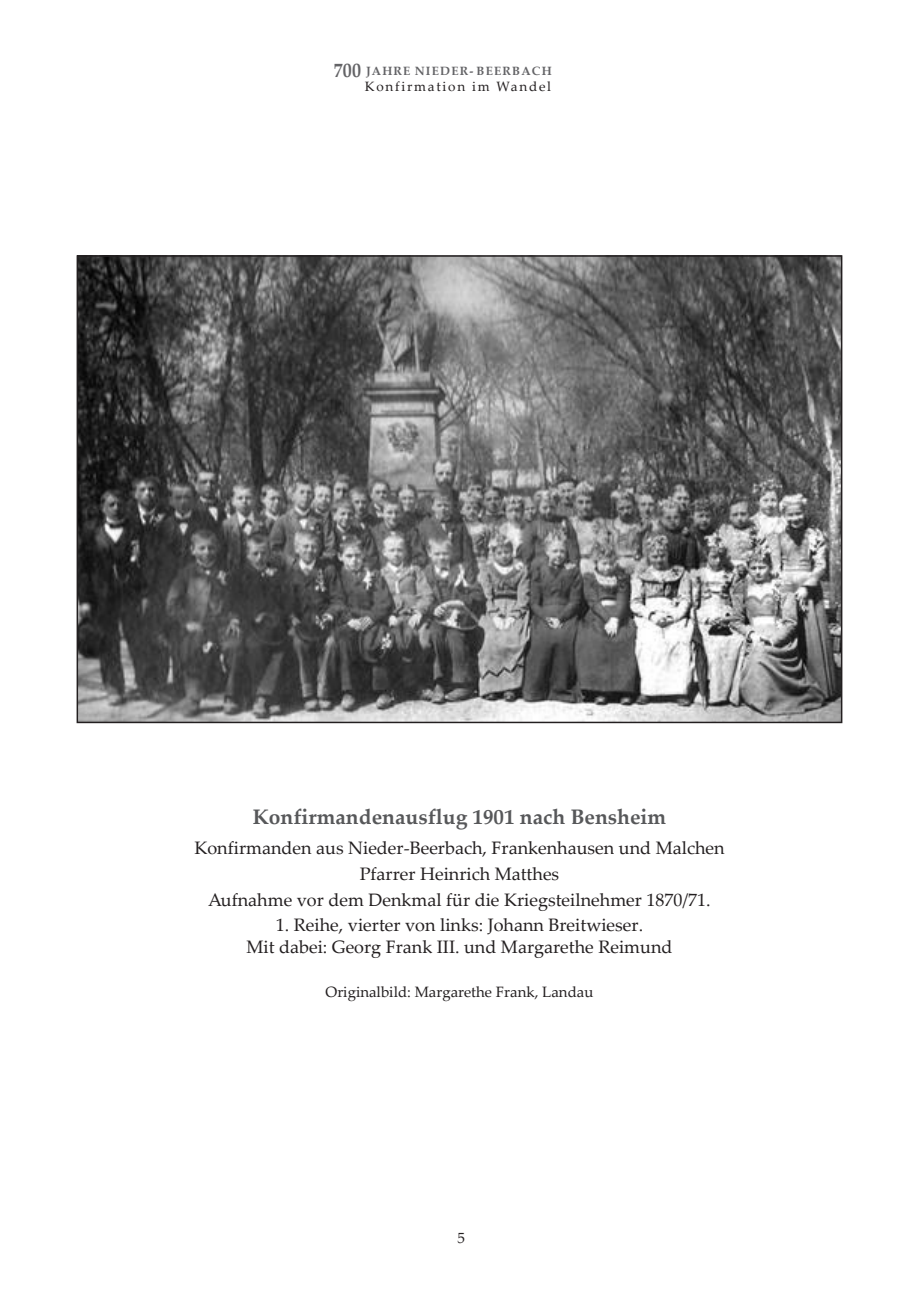
<style>
.page{position:relative;width:919px;height:1289px;background:#fff}
.page>*{position:absolute;margin:0;border:0;box-sizing:border-box;transform-origin:0 0}
.t1{font:700 21px "Palatino Linotype";color:#57585a}
.t2{font:700 19.95px "Palatino Linotype";color:#636366;scale:.9 1}
.t3{font:18px/25.8px "Palatino Linotype";color:#231f20;text-align:center}
.t4{font:15px "Palatino Linotype";color:#231f20}
.t5{font:13.5px "Palatino Linotype";letter-spacing:.13em;color:#231f20}
.t6{font:700 12px "Palatino Linotype";letter-spacing:.1em;color:#636366}
</style>
<div class="page">
<img style="left:80px;top:258px;width:759px;height:462px">
<div style="left:77px;top:255px;width:765px;height:468px;border:2px solid #231f20"></div>
<p class="t2" style="left:334px;top:56px;width:31px">700</p>
<p class="t6" style="left:366px;top:62px;width:187px">Jahre nieder- BeerBach</p>
<p class="t5" style="left:365px;top:76px;width:188px">Konfirmation im Wandel</p>
<p class="t1" style="left:253px;top:801px;width:415px">Konfirmandenausflug 1901 nach Bensheim</p>
<p class="t3" style="left:194px;top:834px;width:531px">Konfirmanden aus Nieder-Beerbach, Frankenhausen und Malchen<br>Pfarrer Heinrich Matthes<br>Aufnahme vor dem Denkmal für die Kriegsteilnehmer 1870/71.</p>
<p class="t3" style="left:246px;top:913px;width:427px;line-height:21.6px">1. Reihe, vierter von links: Johann Breitwieser.<br>Mit dabei: Georg Frank III. und Margarethe Reimund</p>
<p class="t4" style="left:325px;top:980px;width:269px">Originalbild: Margarethe Frank, Landau</p>
<p class="t4" style="left:457px;top:1227px;width:9px">5</p>
</div>
